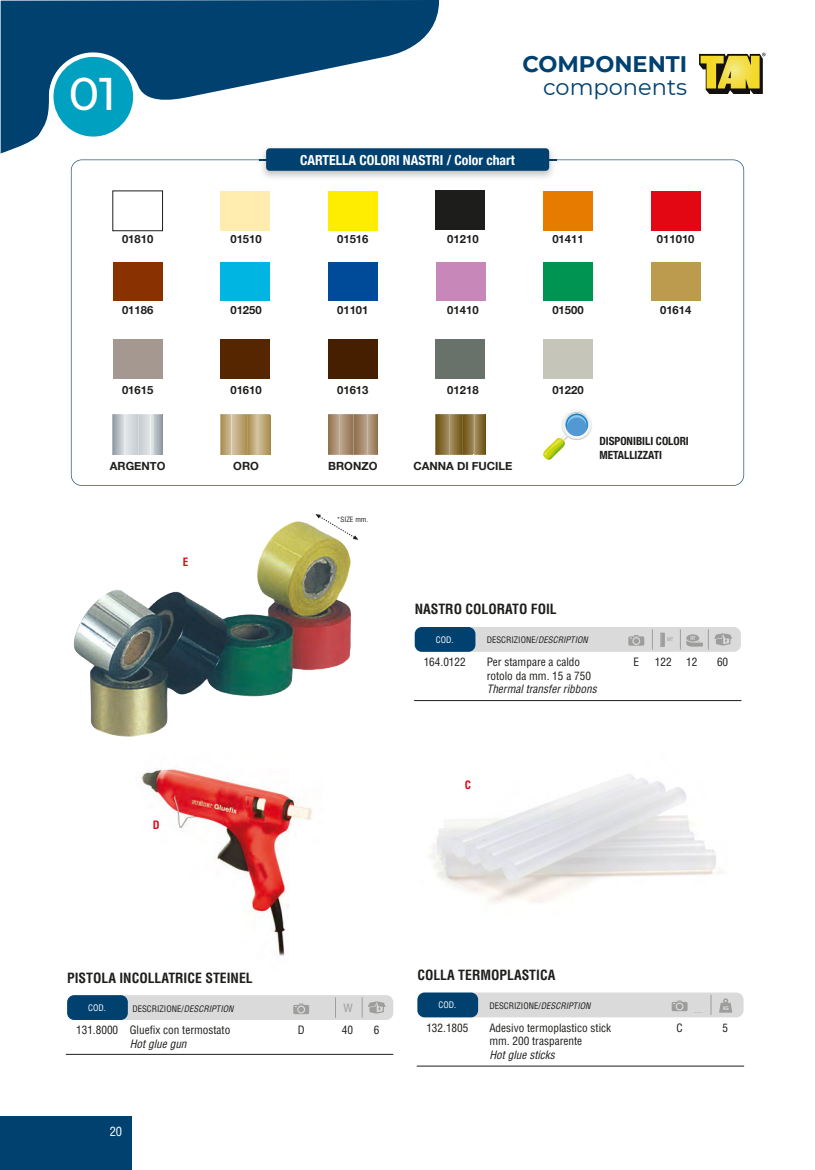
<style>
.page{position:relative;width:815px;height:1170px;background:#fff}
.page>*{position:absolute;margin:0;border:0;box-sizing:border-box;transform-origin:0 0}
.t1{font:500 45.62px "Montserrat";color:#fff}
.t2{font:700 22.5px "Montserrat";color:#004170}
.t3{font:22.5px "Montserrat";color:#004170}
.t4{font:700 condensed 13.75px "Helvetica";color:#1d1d1b}
.t5{font:700 condensed 13.75px "Helvetica Neue";color:#fff}
.t6{font:condensed 12.5px "Helvetica";color:#fff}
.t7{font:condensed 11.25px/13.5px "Helvetica";color:#1d1d1b}
.t8{font:700 11.25px "Helvetica Neue";color:#1d1d1b}
.t9{font:italic condensed 11.25px "Helvetica";color:#1d1d1b}
.t10{font:700 condensed 11.25px/13.5px "Helvetica Neue";color:#1d1d1b}
.t11{font:700 condensed 11.25px "Helvetica";color:#e30613}
.t12{font:condensed 11.25px "Helvetica";color:#9d9d9c}
.t13{font:condensed 8.75px "Helvetica";color:#1d1d1b}
.t14{font:condensed 8.75px "Helvetica";color:#fff}
.t15{font:condensed 7.12px "Helvetica";color:#1d1d1b}
.t16{font:condensed 5px "Helvetica";color:#fff}
.t17{font:condensed 5px "Helvetica";color:#9d9d9c}
.s1{font-style:italic}
</style>
<div class="page">
<svg style="left:0;top:0;width:439px;height:153px;fill:#004170"></svg>
<svg style="left:45px;top:49px;width:96px;height:96px"></svg>
<svg style="left:699px;top:53px;width:67px;height:41px;background:#b3a54b"></svg>
<div style="left:0;top:1116px;width:131px;height:53px;background:#004170"></div>
<div style="left:418px;top:992px;width:326px;height:25px;background:#dadada;border-radius:7px"></div>
<hr style="left:417px;top:1065px;width:327px;height:1px;background:#1d1d1b">
<div style="left:417px;top:992px;width:61px;height:25px;background:#004170;border-radius:7px"></div>
<svg style="left:672px;top:1000px;width:16px;height:11px"></svg>
<svg style="left:711px;top:995px;width:1px;height:19px"></svg>
<svg style="left:719px;top:998px;width:13px;height:14px"></svg>
<hr style="left:66px;top:1053px;width:327px;height:1px;background:#1d1d1b">
<img style="left:141px;top:768px;width:171px;height:188px">
<div style="left:68px;top:995px;width:325px;height:24px;background:#dadada;border-radius:7px"></div>
<div style="left:67px;top:995px;width:61px;height:24px;background:#004170;border-radius:7px"></div>
<svg style="left:293px;top:1003px;width:16px;height:11px"></svg>
<svg style="left:362px;top:997px;width:24px;height:20px"></svg>
<svg style="left:335px;top:997px;width:1px;height:20px"></svg>
<svg style="left:71px;top:159px;width:673px;height:327px"></svg>
<div style="left:113px;top:191px;width:50px;height:40px;background:#fff"></div>
<div style="left:113px;top:191px;width:50px;height:40px;border:1px solid #1d1d1b"></div>
<div style="left:220px;top:191px;width:50px;height:40px;background:#ffecae"></div>
<div style="left:328px;top:191px;width:50px;height:40px;background:#ffed00"></div>
<div style="left:543px;top:191px;width:50px;height:40px;background:#e77b00"></div>
<div style="left:651px;top:191px;width:50px;height:40px;background:#e30613"></div>
<div style="left:113px;top:262px;width:50px;height:39px;background:#893200"></div>
<div style="left:220px;top:262px;width:50px;height:39px;background:#00b5e2"></div>
<div style="left:328px;top:262px;width:50px;height:39px;background:#004a9a"></div>
<div style="left:436px;top:262px;width:49px;height:39px;background:#c787b9"></div>
<div style="left:543px;top:262px;width:50px;height:39px;background:#009453"></div>
<div style="left:651px;top:262px;width:50px;height:39px;background:#bc9a4e"></div>
<div style="left:113px;top:338px;width:50px;height:40px;background:#a59890"></div>
<div style="left:220px;top:338px;width:50px;height:40px;background:#562600"></div>
<div style="left:328px;top:338px;width:50px;height:40px;background:#461e00"></div>
<div style="left:436px;top:338px;width:49px;height:40px;background:#68726a"></div>
<div style="left:543px;top:338px;width:50px;height:40px;background:#c6c5ba"></div>
<div style="left:436px;top:190px;width:49px;height:40px;background:#1d1d1b"></div>
<img style="left:113px;top:414px;width:49px;height:40px">
<hr style="left:162px;top:414px;width:1px;height:40px;background:#8a959c">
<hr style="left:220px;top:414px;width:1px;height:40px;background:#a58845">
<img style="left:221px;top:414px;width:49px;height:40px">
<hr style="left:270px;top:414px;width:1px;height:40px;background:#a58845">
<img style="left:328px;top:414px;width:49px;height:40px">
<hr style="left:377px;top:414px;width:1px;height:40px;background:#8b6b48">
<img style="left:436px;top:414px;width:49px;height:40px">
<hr style="left:473px;top:414px;width:1px;height:40px;background:#a59064">
<hr style="left:474px;top:414px;width:1px;height:40px;background:#ac9871">
<hr style="left:485px;top:414px;width:1px;height:40px;background:#684f0c">
<img style="left:259px;top:145px;width:297px;height:36px">
<img style="left:259px;top:159px;width:297px;height:1px">
<div style="left:266px;top:148px;width:283px;height:23px;background:#004170;border-radius:4px"></div>
<svg style="left:540px;top:409px;width:52px;height:52px"></svg>
<img style="left:74px;top:521px;width:277px;height:215px">
<div style="left:416px;top:627px;width:325px;height:24px;background:#dadada;border-radius:7px"></div>
<hr style="left:414px;top:700px;width:327px;height:1px;background:#1d1d1b">
<div style="left:415px;top:627px;width:60px;height:24px;background:#004170;border-radius:7px"></div>
<svg style="left:628px;top:635px;width:16px;height:10px"></svg>
<svg style="left:660px;top:632px;width:5px;height:15px"></svg>
<svg style="left:680px;top:629px;width:52px;height:20px"></svg>
<svg style="left:652px;top:629px;width:1px;height:20px"></svg>
<svg style="left:315px;top:514px;width:43px;height:26px"></svg>
<h1 class="t1" style="left:69px;top:62px;width:49px">01</h1>
<p class="t8" style="left:122px;top:230px;width:33px">01810</p>
<p class="t8" style="left:122px;top:301px;width:33px">01186</p>
<p class="t8" style="left:122px;top:381px;width:33px">01615</p>
<p class="t8" style="left:110px;top:457px;width:57px">ARGENTO</p>
<p class="t11" style="left:183px;top:554px;width:7px">E</p>
<p class="t11" style="left:153px;top:817px;width:8px">D</p>
<h2 class="t2" style="left:522px;top:48px;width:166px">COMPONENTI</h2>
<h2 class="t3" style="left:543px;top:71px;width:146px">components</h2>
<p class="t5" style="left:300px;top:149px;width:216px">CARTELLA COLORI NASTRI / Color chart</p>
<p class="t8" style="left:230px;top:230px;width:33px">01510</p>
<p class="t8" style="left:337px;top:230px;width:33px">01516</p>
<p class="t8" style="left:447px;top:230px;width:33px">01210</p>
<p class="t8" style="left:552px;top:230px;width:33px">01411</p>
<p class="t8" style="left:657px;top:230px;width:39px">011010</p>
<p class="t8" style="left:230px;top:301px;width:33px">01250</p>
<p class="t8" style="left:337px;top:301px;width:33px">01101</p>
<p class="t8" style="left:447px;top:301px;width:33px">01410</p>
<p class="t8" style="left:552px;top:301px;width:33px">01500</p>
<p class="t8" style="left:660px;top:301px;width:33px">01614</p>
<p class="t8" style="left:230px;top:381px;width:33px">01610</p>
<p class="t8" style="left:337px;top:381px;width:33px">01613</p>
<p class="t8" style="left:447px;top:381px;width:33px">01218</p>
<p class="t8" style="left:552px;top:381px;width:33px">01220</p>
<p class="t10" style="left:599px;top:433px;width:91px">DISPONIBILI COLORI<br>METALLIZZATI</p>
<p class="t8" style="left:233px;top:457px;width:27px">ORO</p>
<p class="t8" style="left:328px;top:457px;width:51px">BRONZO</p>
<p class="t8" style="left:413px;top:457px;width:100px">CANNA DI FUCILE</p>
<p class="t15" style="left:337px;top:514px;width:33px">*SIZE mm.</p>
<p class="t4" style="left:415px;top:600px;width:144px">NASTRO COLORATO FOIL</p>
<p class="t14" style="left:436px;top:634px;width:19px">COD.</p>
<p class="t17" style="left:667px;top:636px;width:8px">MT</p>
<p class="t16" style="left:690px;top:635px;width:7px">RT</p>
<p class="t13" style="left:487px;top:634px;width:103px">DESCRIZIONE/<span class="s1">DESCRIPTION</span></p>
<p class="t7" style="left:424px;top:655px;width:44px">164.0122</p>
<p class="t7" style="left:655px;top:655px;width:18px">122</p>
<p class="t7" style="left:487px;top:655px;width:106px">Per stampare a caldo rotolo da mm. 15 a 750</p>
<p class="t9" style="left:487px;top:682px;width:111px">Thermal transfer ribbons</p>
<p class="t7" style="left:633px;top:655px;width:7px">E</p>
<p class="t7" style="left:686px;top:655px;width:13px">12</p>
<p class="t7" style="left:717px;top:655px;width:13px">60</p>
<p class="t11" style="left:465px;top:777px;width:8px">C</p>
<p class="t4" style="left:67px;top:968px;width:187px">PISTOLA INCOLLATRICE STEINEL</p>
<p class="t14" style="left:88px;top:1002px;width:19px">COD.</p>
<p class="t13" style="left:132px;top:1002px;width:103px">DESCRIZIONE/<span class="s1">DESCRIPTION</span></p>
<p class="t12" style="left:343px;top:1000px;width:11px">W</p>
<p class="t4" style="left:417px;top:966px;width:139px">COLLA TERMOPLASTICA</p>
<p class="t14" style="left:439px;top:999px;width:19px">COD.</p>
<p class="t13" style="left:489px;top:1000px;width:103px">DESCRIZIONE/<span class="s1">DESCRIPTION</span></p>
<p class="t16" style="left:723px;top:1004px;width:7px">KG</p>
<p class="t7" style="left:130px;top:1023px;width:102px">Gluefix con termostato</p>
<p class="t9" style="left:130px;top:1036px;width:58px">Hot glue gun</p>
<p class="t7" style="left:76px;top:1023px;width:44px">131.8000</p>
<p class="t7" style="left:298px;top:1023px;width:8px">D</p>
<p class="t7" style="left:374px;top:1023px;width:7px">6</p>
<p class="t7" style="left:342px;top:1023px;width:13px">40</p>
<p class="t7" style="left:426px;top:1020px;width:44px">132.1805</p>
<p class="t7" style="left:676px;top:1020px;width:8px">C</p>
<p class="t7" style="left:722px;top:1020px;width:7px">5</p>
<p class="t7" style="left:489px;top:1020px;width:123px">Adesivo termoplastico stick mm. 200 trasparente</p>
<p class="t9" style="left:489px;top:1047px;width:67px">Hot glue sticks</p>
<p class="t6" style="left:110px;top:1123px;width:14px">20</p>
</div>
